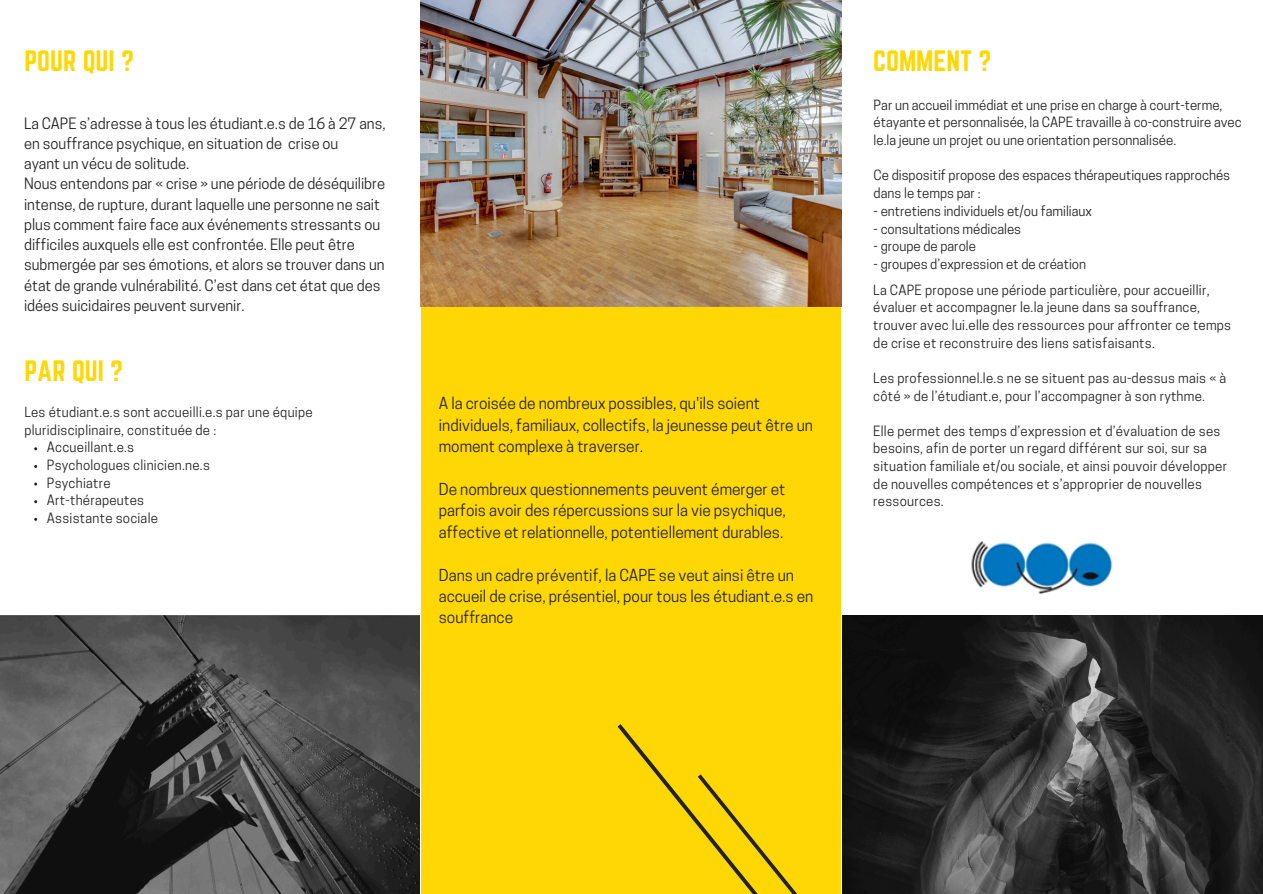
<style>
.page{position:relative;width:1263px;height:894px;background:#fff}
.page>*{position:absolute;margin:0;border:0;box-sizing:border-box;transform-origin:0 0}
.t1{font:25.8px "Norwester";color:#ffd704}
.t2{font:15.45px/21.3px "Cooper Hewitt";color:#222}
.t3{font:14.7px/20.2px "Cooper Hewitt";color:#222}
.t4{font:13.2px/17.5px "Cooper Hewitt";letter-spacing:.02em;color:#222}
.t5{font:13.2px/17.7px "Cooper Hewitt";color:#222}
</style>
<div class="page">
<div style="left:421px;top:0;width:419px;height:893px;background:#ffd704"></div>
<img style="left:0;top:615px;width:420px;height:278px">
<img style="left:421px;top:0;width:421px;height:306px">
<svg style="left:617px;top:724px;width:180px;height:169px"></svg>
<img style="left:842px;top:615px;width:421px;height:278px">
<img style="left:971px;top:541px;width:142px;height:54px">
<h1 class="t1" style="left:24px;top:45px;width:111px">POUR QUI ?</h1>
<h1 class="t3" style="left:24px;top:115px;width:363px">La CAPE s’adresse à tous les étudiant.e.s de 16 à 27 ans, en souffrance psychique, en situation de crise ou<br>ayant un vécu de solitude.<br>Nous entendons par « crise » une période de déséquilibre intense, de rupture, durant laquelle une personne ne sait plus comment faire face aux événements stressants ou difficiles auxquels elle est confrontée. Elle peut être submergée par ses émotions, et alors se trouver dans un état de grande vulnérabilité. C’est dans cet état que des idées suicidaires peuvent survenir.</h1>
<h3 class="t1" style="left:24px;top:355px;width:100px">PAR QUI ?</h3>
<h2 class="t4" style="left:24px;top:405px;width:290px">Les étudiant.e.s sont accueilli.e.s par une équipe pluridisciplinaire, constituée de :</h2>
<h1 class="t4" style="left:47px;top:440px;width:89px">Accueillant.e.s</h1>
<h3 class="t4" style="left:47px;top:457px;width:164px">Psychologues clinicien.ne.s</h3>
<p class="t4" style="left:47px;top:475px;width:65px">Psychiatre</p>
<p class="t4" style="left:47px;top:493px;width:99px">Art-thérapeutes</p>
<p class="t4" style="left:47px;top:510px;width:113px">Assistante sociale</p>
<p class="t2" style="left:439px;top:395px;width:376px">A la croisée de nombreux possibles, qu'ils soient individuels, familiaux, collectifs, la jeunesse peut être un moment complexe à traverser.</p>
<p class="t2" style="left:439px;top:480px;width:348px;text-align:justify">De nombreux questionnements peuvent émerger et parfois avoir des répercussions sur la vie psychique, affective et relationnelle, potentiellement durables.</p>
<p class="t2" style="left:439px;top:566px;width:376px">Dans un cadre préventif, la CAPE se veut ainsi être un accueil de crise, présentiel, pour tous les étudiant.e.s en souffrance</p>
<h3 class="t1" style="left:873px;top:45px;width:119px">COMMENT ?</h3>
<p class="t5" style="left:874px;top:98px;width:370px">Par un accueil immédiat et une prise en charge à court-terme, étayante et personnalisée, la CAPE travaille à co-construire avec le.la jeune un projet ou une orientation personnalisée.</p>
<p class="t5" style="left:874px;top:168px;width:358px">Ce dispositif propose des espaces thérapeutiques rapprochés dans le temps par :</p>
<p class="t5" style="left:874px;top:204px;width:220px">- entretiens individuels et/ou familiaux</p>
<p class="t5" style="left:874px;top:221px;width:149px">- consultations médicales</p>
<p class="t5" style="left:874px;top:239px;width:104px">- groupe de parole</p>
<p class="t5" style="left:874px;top:257px;width:214px">- groupes d’expression et de création</p>
<h2 class="t4" style="left:873px;top:282px;width:359px">La CAPE propose une période particulière, pour accueillir, évaluer et accompagner le.la jeune dans sa souffrance, trouver avec lui.elle des ressources pour affronter ce temps de crise et reconstruire des liens satisfaisants.</h2>
<h2 class="t4" style="left:873px;top:371px;width:354px">Les professionnel.le.s ne se situent pas au-dessus mais « à côté » de l’étudiant.e, pour l’accompagner à son rythme.</h2>
<h2 class="t4" style="left:873px;top:423px;width:355px">Elle permet des temps d’expression et d’évaluation de ses besoins, afin de porter un regard différent sur soi, sur sa situation familiale et/ou sociale, et ainsi pouvoir développer de nouvelles compétences et s’approprier de nouvelles ressources.</h2>
</div>
